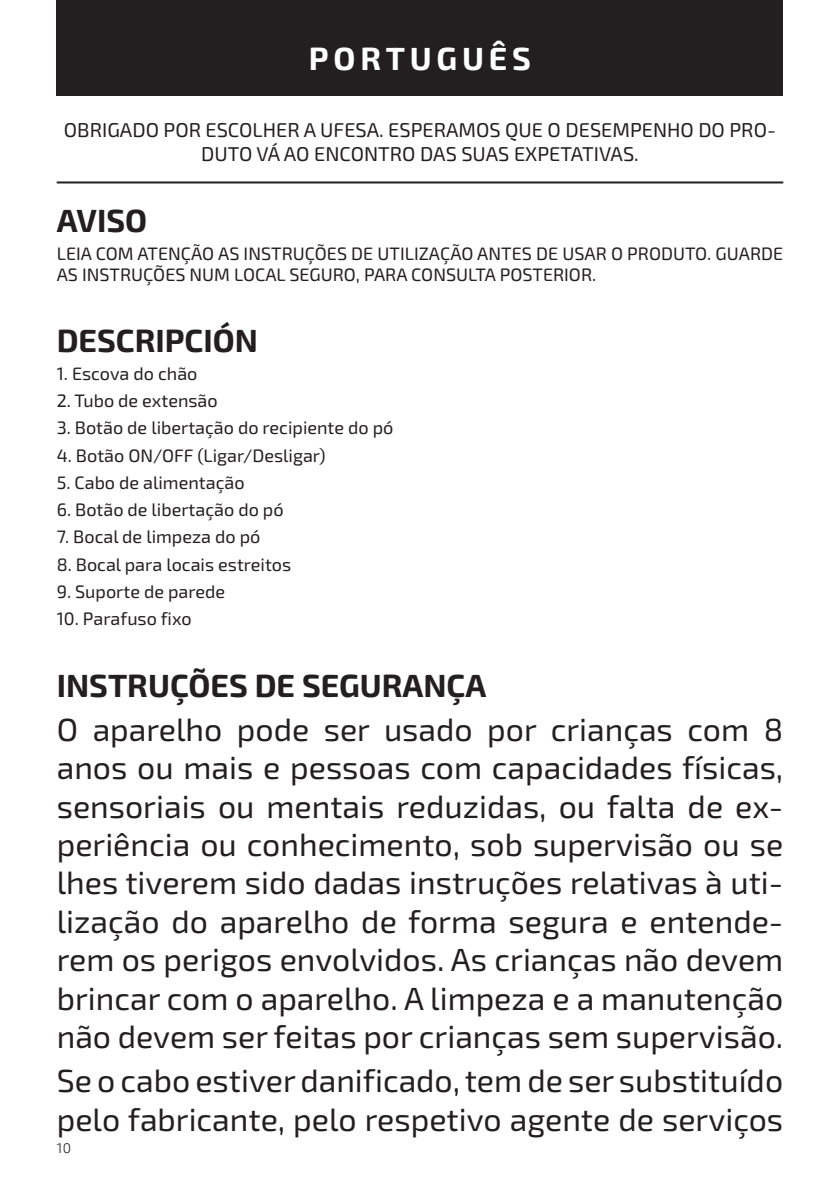
<style>
.page{position:relative;width:840px;height:1191px;background:#fff}
.page>*{position:absolute;margin:0;border:0;box-sizing:border-box;transform-origin:0 0}
.t1{font:32px/38.4px "Exo 2";color:#231f20;text-align:justify}
.t2{font:700 32px "Exo 2";color:#231f20}
.t3{font:700 32px "Exo 2";letter-spacing:.15em;color:#fff}
.t4{font:20px/24px "Exo 2";color:#231f20;text-align:center}
.t5{font:18px/21.6px "Exo 2";color:#231f20}
.t6{font:300 14px "Exo 2";color:#231f20}
</style>
<div class="page">
<div style="left:57px;top:0;width:725px;height:95px;background:#231f20"></div>
<hr style="left:57px;top:181px;width:725px;height:2px;background:#231f20">
<p class="t3" style="left:309px;top:36px;width:223px">PORTUGUÊS</p>
<p class="t4" style="left:64px;top:118px;width:713px">OBRIGADO POR ESCOLHER A UFESA. ESPERAMOS QUE O DESEMPENHO DO PRO-<br>DUTO VÁ AO ENCONTRO DAS SUAS EXPETATIVAS.</p>
<p class="t2" style="left:57px;top:199px;width:92px">AVISO</p>
<p class="t5" style="left:57px;top:243px;width:727px">LEIA COM ATENÇÃO AS INSTRUÇÕES DE UTILIZAÇÃO ANTES DE USAR O PRODUTO. GUARDE<br>AS INSTRUÇÕES NUM LOCAL SEGURO, PARA CONSULTA POSTERIOR.</p>
<p class="t2" style="left:57px;top:319px;width:203px">DESCRIPCIÓN</p>
<p class="t5" style="left:57px;top:363px;width:142px">1. Escova do chão</p>
<p class="t5" style="left:57px;top:390px;width:162px">2. Tubo de extensão</p>
<p class="t5" style="left:57px;top:417px;width:338px">3. Botão de libertação do recipiente do pó</p>
<p class="t5" style="left:57px;top:445px;width:270px">4. Botão ON/OFF (Ligar/Desligar)</p>
<p class="t5" style="left:57px;top:472px;width:189px">5. Cabo de alimentação</p>
<p class="t5" style="left:57px;top:499px;width:228px">6. Botão de libertação do pó</p>
<p class="t5" style="left:57px;top:526px;width:205px">7. Bocal de limpeza do pó</p>
<p class="t5" style="left:57px;top:554px;width:236px">8. Bocal para locais estreitos</p>
<p class="t5" style="left:57px;top:581px;width:170px">9. Suporte de parede</p>
<p class="t5" style="left:57px;top:608px;width:136px">10. Parafuso fixo</p>
<p class="t2" style="left:57px;top:663px;width:431px">INSTRUÇÕES DE SEGURANÇA</p>
<p class="t1" style="left:57px;top:711px;width:727px">O aparelho pode ser usado por crianças com 8 anos ou mais e pessoas com capacidades físicas, sensoriais ou mentais reduzidas, ou falta de ex&shy;periência ou conhecimento, sob supervisão ou se lhes tiverem sido dadas instruções relativas à uti&shy;lização do aparelho de forma segura e entende&shy;rem os perigos envolvidos. As crianças não devem brincar com o aparelho. A limpeza e a manutenção não devem ser feitas por crianças sem supervisão.</p>
<p class="t1" style="left:57px;top:1062px;width:727px">Se o cabo estiver danificado, tem de ser substituído pelo fabricante, pelo respetivo agente de serviços</p>
<p class="t6" style="left:57px;top:1140px;width:16px">10</p>
</div>
